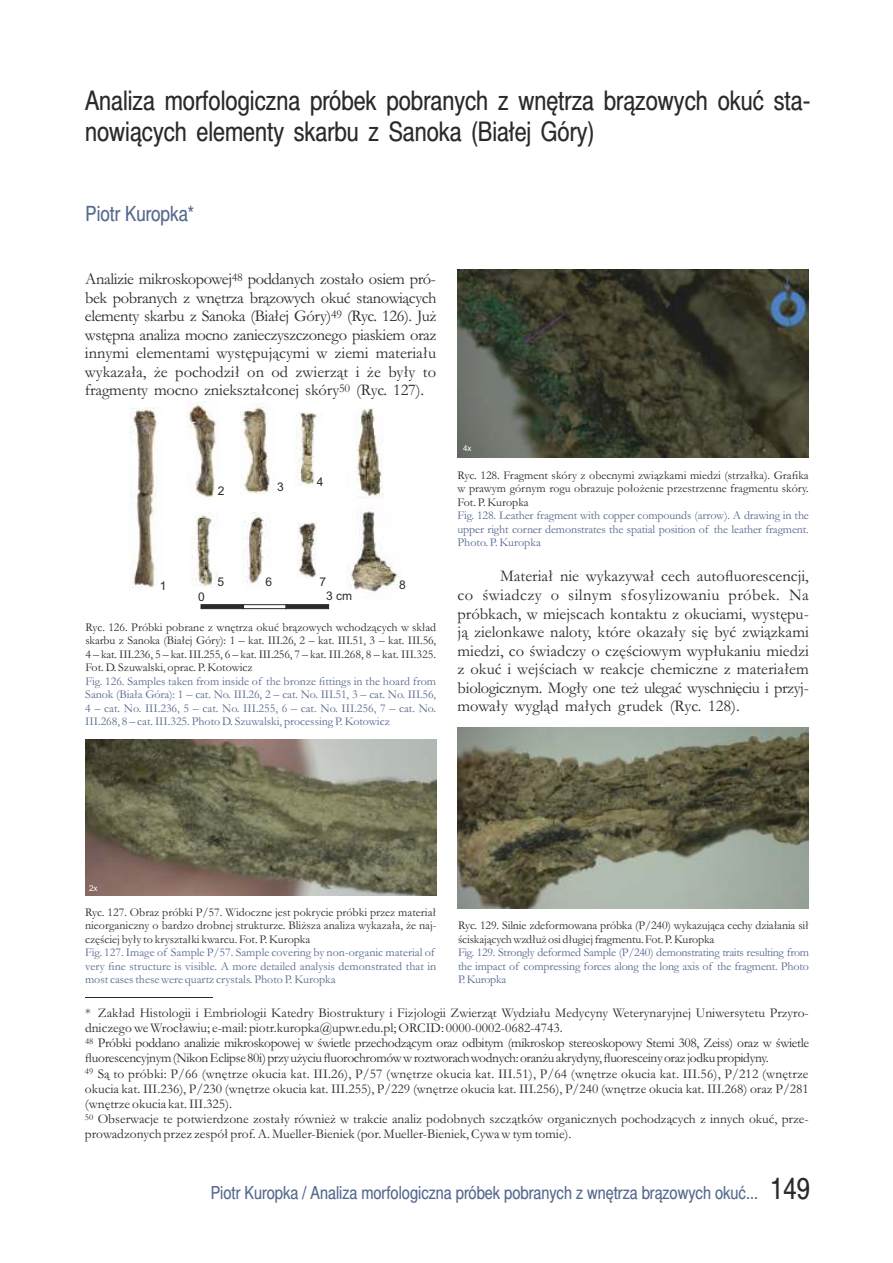
<style>
.page{position:relative;width:893px;height:1263px;background:#fff}
.page>*{position:absolute;margin:0;border:0;box-sizing:border-box;transform-origin:0 0}
.t1{font:27px/31px "Switzer Cnd EFN";color:#2b2a29}
.t2{font:21px "Switzer Cnd EFN";color:#56698f}
.t3{font:18px "Switzer Cnd EFN";color:#56698f}
.t4{font:16.5px/18.6px "Garamond";letter-spacing:-.025em;color:#2b2a29;text-align:justify}
.t5{font:13.5px/15.1px "Garamond";color:#2b2a29}
.t6{font:12px/13.5px "Garamond";color:#56698f;text-align:justify}
.t7{font:12px/13.5px "Garamond";letter-spacing:-.01em;color:#2b2a29;text-align:justify}
.t8{font:12px "Arial";color:#2b2a29}
.t9{font:8.1px "Arial";color:#fefefe}
.s1{font-size:30px;color:#2b2a29}
</style>
<div class="page">
<hr style="left:85px;top:997px;width:128px;height:1px;background:#2b2a29">
<svg style="left:201px;top:604px;width:128px;height:5px"></svg>
<img style="left:129px;top:405px;width:273px;height:188px">
<img style="left:85px;top:739px;width:351px;height:156px">
<img style="left:458px;top:269px;width:351px;height:189px">
<img style="left:458px;top:728px;width:351px;height:180px">
<h1 class="t1" style="left:85px;top:87px;width:727px">Analiza morfologiczna próbek pobranych z wnętrza brązowych okuć sta&shy;nowiących elementy skarbu z Sanoka (Białej Góry)</h1>
<h2 class="t2" style="left:86px;top:206px;width:110px">Piotr Kuropka*</h2>
<p class="t7" style="left:232px;top:271px;width:12px">48</p>
<p class="t4" style="left:85px;top:290px;width:353px">bek pobranych z wnętrza brązowych okuć stanowiących elementy skarbu z Sanoka (Białej Góry) (Ryc. 126). Już</p>
<p class="t4" style="left:85px;top:272px;width:353px">Analizie mikroskopowej poddanych zostało osiem pró-</p>
<p class="t7" style="left:331px;top:308px;width:12px">49</p>
<p class="t4" style="left:85px;top:327px;width:353px">wstępna analiza mocno zanieczyszczonego piaskiem oraz innymi elementami występującymi w ziemi materiału wykazała, że pochodził on od zwierząt i że były to fragmenty mocno zniekształconej skóry (Ryc. 127).</p>
<p class="t7" style="left:339px;top:383px;width:13px">50</p>
<p class="t8" style="left:160px;top:581px;width:8px">1</p>
<p class="t8" style="left:218px;top:487px;width:8px">2</p>
<p class="t8" style="left:277px;top:482px;width:8px">3</p>
<p class="t8" style="left:317px;top:477px;width:8px">4</p>
<p class="t8" style="left:218px;top:577px;width:8px">5</p>
<p class="t8" style="left:265px;top:577px;width:8px">6</p>
<p class="t8" style="left:319px;top:577px;width:8px">7</p>
<p class="t8" style="left:399px;top:580px;width:8px">8</p>
<p class="t8" style="left:198px;top:592px;width:8px">0</p>
<p class="t8" style="left:326px;top:592px;width:28px">3 cm</p>
<p class="t7" style="left:85px;top:622px;width:352px">Ryc. 126. Próbki pobrane z wnętrza okuć brązowych wchodzących w skład skarbu z Sanoka (Białej Góry): 1 – kat. III.26, 2 – kat. III.51, 3 – kat. III.56, 4 – kat. III.236, 5 – kat. III.255, 6 – kat. III.256, 7 – kat. III.268, 8 – kat. III.325.<br>Fot. D. Szuwalski, oprac. P. Kotowicz</p>
<p class="t6" style="left:85px;top:676px;width:352px">Fig. 126. Samples taken from inside of the bronze fittings in the hoard from Sanok (Biała Góra): 1 – cat. No. III.26, 2 – cat. No. III.51, 3 – cat. No. III.56, 4 – cat. No. III.236, 5 – cat. No. III.255, 6 – cat. No. III.256, 7 – cat. No.<br>III.268, 8 – cat. III.325. Photo D. Szuwalski, processing P. Kotowicz</p>
<p class="t9" style="left:463px;top:445px;width:10px">4x</p>
<p class="t7" style="left:458px;top:470px;width:353px">Ryc. 128. Fragment skóry z obecnymi związkami miedzi (strzałka). Grafika w prawym górnym rogu obrazuje położenie przestrzenne fragmentu skóry.<br>Fot. P. Kuropka</p>
<p class="t6" style="left:457px;top:510px;width:353px">Fig. 128. Leather fragment with copper compounds (arrow). A drawing in the upper right corner demonstrates the spatial position of the leather fragment.<br>Photo. P. Kuropka</p>
<p class="t4" style="left:458px;top:569px;width:353px;text-indent:43px">Materiał nie wykazywał cech autofluorescencji, co świadczy o silnym sfosylizowaniu próbek. Na próbkach, w miejscach kontaktu z okuciami, występu&shy;ją zielonkawe naloty, które okazały się być związkami miedzi, co świadczy o częściowym wypłukaniu miedzi z okuć i wejściach w reakcje chemiczne z materiałem biologicznym. Mogły one też ulegać wyschnięciu i przyj&shy;mowały wygląd małych grudek (Ryc. 128).</p>
<p class="t9" style="left:89px;top:885px;width:10px">2x</p>
<p class="t7" style="left:85px;top:906px;width:353px">Ryc. 127. Obraz próbki P/57. Widoczne jest pokrycie próbki przez materiał nieorganiczny o bardzo drobnej strukturze. Bliższa analiza wykazała, że naj&shy;częściej były to kryształki kwarcu. Fot. P. Kuropka</p>
<p class="t6" style="left:85px;top:947px;width:353px;text-align:left">Fig. 127. Image of Sample P/57. Sample covering by non-organic material of very fine structure is visible. A more detailed analysis demonstrated that in most cases these were quartz crystals. Photo P. Kuropka</p>
<p class="t7" style="left:458px;top:920px;width:352px">Ryc. 129. Silnie zdeformowana próbka (P/240) wykazująca cechy działania sił ściskającychwzdłużosidługiejfragmentu.Fot.P.Kuropka</p>
<p class="t6" style="left:458px;top:947px;width:353px">Fig. 129. Strongly deformed Sample (P/240) demonstrating traits resulting from the impact of compressing forces along the long axis of the fragment. Photo P.Kuropka</p>
<p class="t5" style="left:85px;top:1006px;width:726px">* Zakład Histologii i Embriologii Katedry Biostruktury i Fizjologii Zwierząt Wydziału Medycyny Weterynaryjnej Uniwersytetu Przyro&shy;dniczego we Wrocławiu; e-mail: piotr.kuropka@upwr.edu.pl; ORCID: 0000-0002-0682-4743.<br><sup>48</sup> Próbki poddano analizie mikroskopowej w świetle przechodzącym oraz odbitym (mikroskop stereoskopowy Stemi 308, Zeiss) oraz w świetle fluorescencyjnym(NikonEclipse80i)przyużyciufluorochromówwroztworachwodnych:oranżuakrydyny,fluoresceinyorazjodkupropidyny.<br><sup>49</sup> Są to próbki: P/66 (wnętrze okucia kat. III.26), P/57 (wnętrze okucia kat. III.51), P/64 (wnętrze okucia kat. III.56), P/212 (wnętrze okucia kat. III.236), P/230 (wnętrze okucia kat. III.255), P/229 (wnętrze okucia kat. III.256), P/240 (wnętrze okucia kat. III.268) oraz P/281 (wnętrze okucia kat. III.325).<br><sup>50</sup> Obserwacje te potwierdzone zostały również w trakcie analiz podobnych szczątków organicznych pochodzących z innych okuć, prze&shy;prowadzonych przez zespół prof. A. Mueller-Bieniek (por. Mueller-Bieniek, Cywa w tym tomie).</p>
<h3 class="t3" style="left:211px;top:1186px;width:601px">Piotr Kuropka / Analiza morfologiczna próbek pobranych z wnętrza brązowych okuć... <span class="s1">149</span></h3>
</div>
